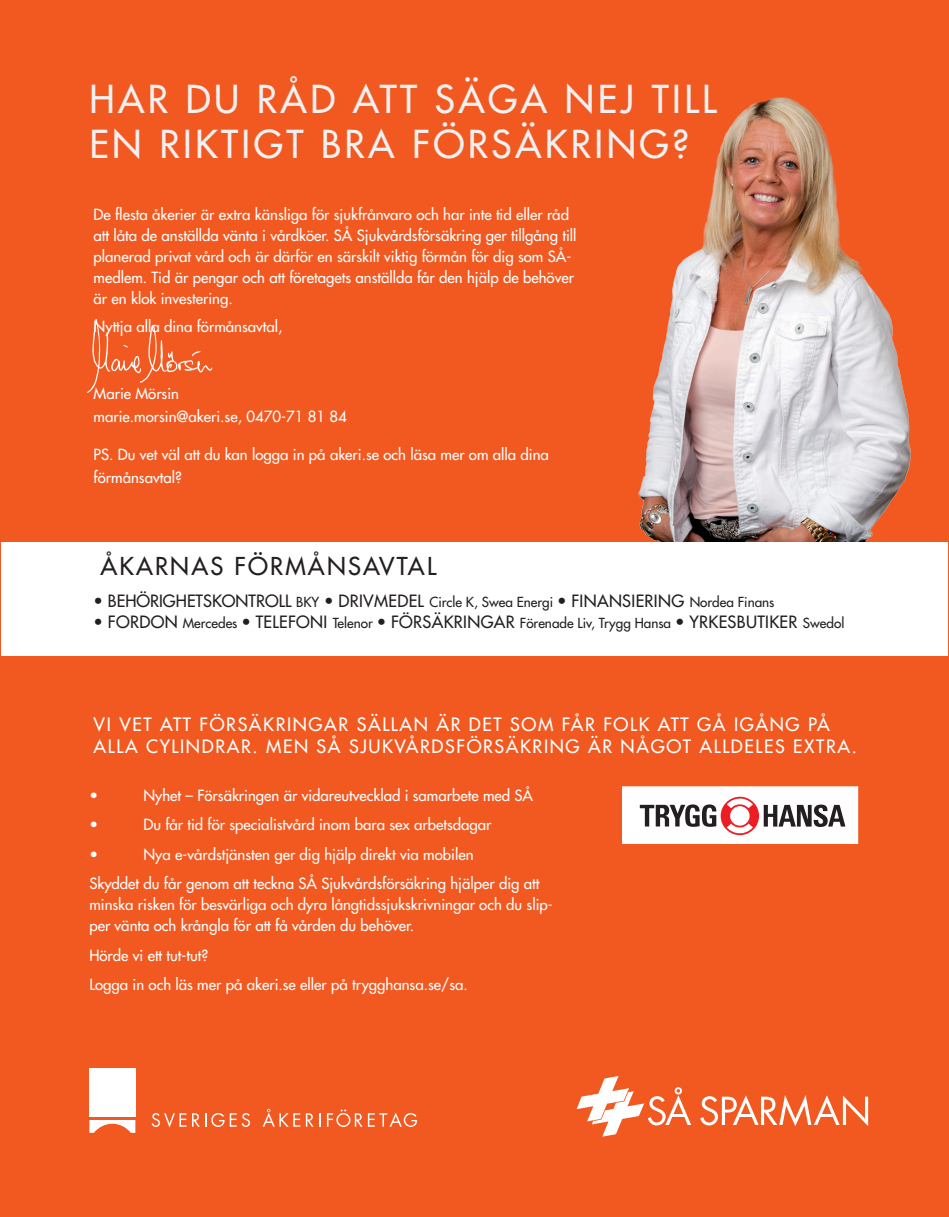
<style>
.page{position:relative;width:949px;height:1217px;background:#fff}
.page>*{position:absolute;margin:0;border:0;box-sizing:border-box;transform-origin:0 0}
.t1{font:500 37.5px/45px "Futura Std";letter-spacing:.09em;color:#f0f0f1}
.t2{font:500 24px "Futura Std";letter-spacing:.09em;color:#231f20}
.t3{font:500 18px/21.6px "Futura Std";letter-spacing:.09em;color:#fff}
.t4{font:500 16.5px "Futura Std";letter-spacing:.02em;color:#231f20}
.t5{font:500 15px/21px "Futura Std";color:#fff}
.t6{font:500 13.5px "Futura Std";color:#231f20}
.s1{font-size:13.5px}
.s2{font-size:16.5px}
</style>
<div class="page">
<div style="left:0;top:0;width:948px;height:1216px;background:#f15921"></div>
<svg style="left:700px;top:1094px;width:167px;height:31px"></svg>
<svg style="left:576px;top:1075px;width:115px;height:61px"></svg>
<div style="left:89px;top:1067px;width:46px;height:49px;background:#fff"></div>
<svg style="left:89px;top:1119px;width:46px;height:13px"></svg>
<svg style="left:152px;top:1112px;width:34px;height:15px"></svg>
<svg style="left:192px;top:1112px;width:32px;height:14px"></svg>
<svg style="left:230px;top:1112px;width:20px;height:14px"></svg>
<svg style="left:262px;top:1108px;width:38px;height:18px"></svg>
<svg style="left:306px;top:1112px;width:7px;height:14px"></svg>
<svg style="left:319px;top:1112px;width:1px;height:14px"></svg>
<svg style="left:327px;top:1109px;width:35px;height:17px"></svg>
<svg style="left:368px;top:1112px;width:49px;height:14px"></svg>
<img style="left:73px;top:308px;width:154px;height:98px">
<img style="left:593px;top:78px;width:330px;height:463px">
<div style="left:1px;top:541px;width:946px;height:114px;background:#fff"></div>
<div style="left:621px;top:786px;width:236px;height:57px;background:#fff;border:2px solid #fff"></div>
<svg style="left:639px;top:796px;width:206px;height:38px"></svg>
<p class="t1" style="left:89px;top:77px;width:628px">HAR DU RÅD ATT SÄGA NEJ TILL<br>EN RIKTIGT BRA FÖRSÄKRING?</p>
<p class="t5" style="left:94px;top:203px;width:484px">De flesta åkerier är extra känsliga för sjukfrånvaro och har inte tid eller råd att låta de anställda vänta i vårdköer. SÅ Sjukvårdsförsäkring ger tillgång till planerad privat vård och är därför en särskilt viktig förmån för dig som SÅ&shy;medlem. Tid är pengar och att företagets anställda får den hjälp de behöver är en klok investering.</p>
<p class="t5" style="left:94px;top:316px;width:190px">Nyttja alla dina förmånsavtal,</p>
<p class="t5" style="left:94px;top:382px;width:254px;line-height:22.5px">Marie Mörsin<br>marie.morsin@akeri.se, 0470-71 81 84</p>
<p class="t5" style="left:94px;top:443px;width:456px;line-height:22.5px">PS. Du vet väl att du kan logga in på akeri.se och läsa mer om alla dina förmånsavtal?</p>
<p class="t2" style="left:100px;top:551px;width:337px">ÅKARNAS FÖRMÅNSAVTAL</p>
<p class="t4" style="left:94px;top:590px;width:682px">• BEHÖRIGHETSKONTROLL <span class="s1">BKY</span> • DRIVMEDEL <span class="s1">Circle K, Swea Energi</span> • FINANSIERING <span class="s1">Nordea Finans</span></p>
<p class="t6" style="left:94px;top:614px;width:752px"><span class="s2">• FORDON</span> Mercedes <span class="s2">• TELEFONI</span> Telenor <span class="s2">• FÖRSÄKRINGAR</span> Förenade Liv, Trygg Hansa <span class="s2">• YRKESBUTIKER</span> Swedol</p>
<p class="t3" style="left:94px;top:713px;width:764px">VI VET ATT FÖRSÄKRINGAR SÄLLAN ÄR DET SOM FÅR FOLK ATT GÅ IGÅNG PÅ<br>ALLA CYLINDRAR. MEN SÅ SJUKVÅRDSFÖRSÄKRING ÄR NÅGOT ALLDELES EXTRA.</p>
<p class="t5" style="left:89px;top:784px;width:10px">•</p>
<p class="t5" style="left:143px;top:784px;width:391px">Nyhet – Försäkringen är vidareutvecklad i samarbete med SÅ</p>
<p class="t5" style="left:89px;top:814px;width:10px">•</p>
<p class="t5" style="left:143px;top:814px;width:349px">Du får tid för specialistvård inom bara sex arbetsdagar</p>
<p class="t5" style="left:89px;top:843px;width:10px">•</p>
<p class="t5" style="left:143px;top:843px;width:331px">Nya e-vårdstjänsten ger dig hjälp direkt via mobilen</p>
<p class="t5" style="left:89px;top:873px;width:465px">Skyddet du får genom att teckna SÅ Sjukvårdsförsäkring hjälper dig att minska risken för besvärliga och dyra långtidssjukskrivningar och du slip&shy;per vänta och krångla för att få vården du behöver.</p>
<p class="t5" style="left:89px;top:944px;width:120px">Hörde vi ett tut-tut?</p>
<p class="t5" style="left:89px;top:974px;width:380px">Logga in och läs mer på akeri.se eller på trygghansa.se/sa.</p>
</div>
